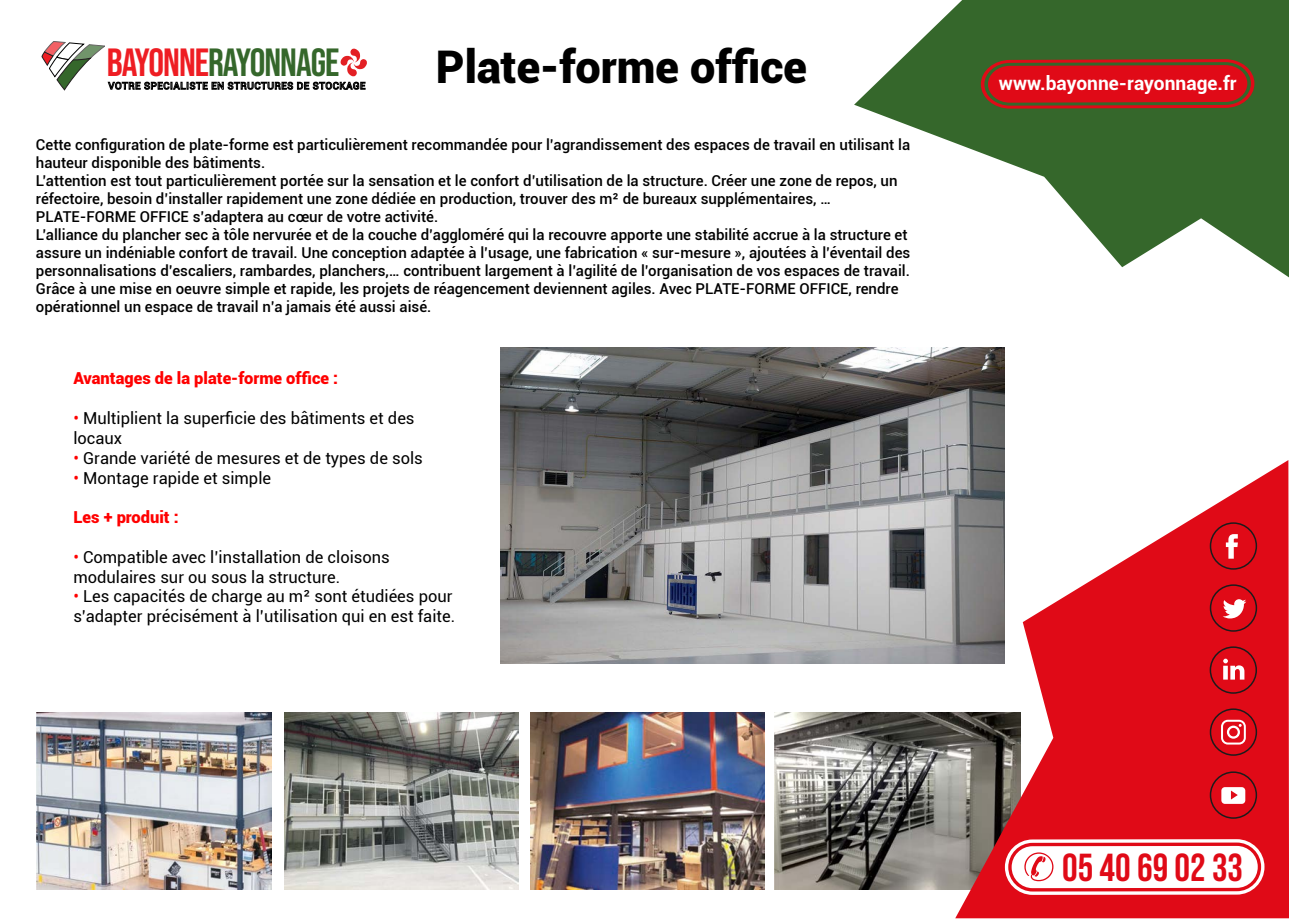
<style>
.page{position:relative;width:1289px;height:919px;background:#fff}
.page>*{position:absolute;margin:0;border:0;box-sizing:border-box;transform-origin:0 0}
.t1{font:900 45px "Roboto";color:#000}
.t2{font:39.3px "Bebas Neue";letter-spacing:-.025em;color:#35672b}
.t3{font:39px "Bebas Neue";color:#e00a17}
.t4{font:700 19.2px "Roboto";letter-spacing:-.005em;color:#fff}
.t5{font:16.5px/19.8px "Roboto";color:#000}
.t6{font:900 16.5px "Roboto";color:#f00}
.t7{font:500 15px/18px "Roboto";color:#000}
.s1{color:#ee1d23}
.s2{color:#f00}
</style>
<div class="page">
<img style="left:774px;top:712px;width:181px;height:177px">
<svg style="left:955px;top:460px;width:333px;height:458px;fill:#e00a17"></svg>
<svg style="left:854px;top:0;width:434px;height:277px;fill:#35672b"></svg>
<svg style="left:42px;top:41px;width:325px;height:50px"></svg>
<svg style="left:980px;top:59px;width:274px;height:50px;background:#be1c1a"></svg>
<div style="left:1209px;top:522px;width:47px;height:47px;border:2px solid #1c1c1c;border-radius:50%"></div>
<svg style="left:1225px;top:534px;width:12px;height:24px"></svg>
<div style="left:1209px;top:584px;width:48px;height:47px;border:2px solid #1c1c1c;border-radius:50%"></div>
<svg style="left:1222px;top:599px;width:24px;height:19px"></svg>
<div style="left:1209px;top:708px;width:47px;height:47px;border:2px solid #1c1c1c;border-radius:50%"></div>
<svg style="left:1220px;top:719px;width:25px;height:25px"></svg>
<div style="left:1209px;top:646px;width:47px;height:47px;border:2px solid #1c1c1c;border-radius:50%"></div>
<svg style="left:1223px;top:658px;width:21px;height:21px"></svg>
<div style="left:1209px;top:771px;width:47px;height:47px;border:2px solid #1c1c1c;border-radius:50%"></div>
<svg style="left:1221px;top:787px;width:24px;height:16px"></svg>
<svg style="left:1004px;top:839px;width:260px;height:55px"></svg>
<img style="left:284px;top:712px;width:234px;height:177px">
<img style="left:530px;top:712px;width:234px;height:177px">
<img style="left:37px;top:712px;width:234px;height:177px">
<img style="left:500px;top:347px;width:504px;height:317px">
<h2 class="t2" style="left:107px;top:40px;width:234px"><span class="s1">BAYONNE</span>RAYONNAGE</h2>
<h1 class="t1" style="left:436px;top:35px;width:372px">Plate-forme office</h1>
<p class="t7" style="left:36px;top:135px;width:875px">Cette configuration de plate-forme est particulièrement recommandée pour l’agrandissement des espaces de travail en utilisant la hauteur disponible des bâtiments.<br>L’attention est tout particulièrement portée sur la sensation et le confort d’utilisation de la structure. Créer une zone de repos, un réfectoire, besoin d’installer rapidement une zone dédiée en production, trouver des m² de bureaux supplémentaires, … PLATE-FORME OFFICE s’adaptera au cœur de votre activité.<br>L’alliance du plancher sec à tôle nervurée et de la couche d’aggloméré qui la recouvre apporte une stabilité accrue à la structure et assure un indéniable confort de travail. Une conception adaptée à l’usage, une fabrication « sur-mesure », ajoutées à l’éventail des personnalisations d’escaliers, rambardes, planchers,… contribuent largement à l’agilité de l’organisation de vos espaces de travail.<br>Grâce à une mise en oeuvre simple et rapide, les projets de réagencement deviennent agiles. Avec PLATE-FORME OFFICE, rendre opérationnel un espace de travail n’a jamais été aussi aisé.</p>
<p class="t6" style="left:73px;top:367px;width:266px">Avantages de la plate-forme office :</p>
<p class="t5" style="left:73px;top:407px;width:343px"><span class="s2">•</span> Multiplient la superficie des bâtiments et des locaux</p>
<p class="t5" style="left:73px;top:447px;width:351px"><span class="s2">•</span> Grande variété de mesures et de types de sols</p>
<p class="t5" style="left:73px;top:467px;width:199px"><span class="s2">•</span> Montage rapide et simple</p>
<p class="t6" style="left:73px;top:505px;width:107px">Les + produit :</p>
<p class="t5" style="left:73px;top:546px;width:318px"><span class="s2">•</span> Compatible avec l’installation de cloisons modulaires sur ou sous la structure.</p>
<p class="t5" style="left:73px;top:586px;width:383px"><span class="s2">•</span> Les capacités de charge au m² sont étudiées pour s’adapter précisément à l’utilisation qui en est faite.</p>
<p class="t4" style="left:998px;top:70px;width:239px">www.bayonne-rayonnage.fr</p>
<h3 class="t3" style="left:1062px;top:845px;width:182px">05 40 69 02 33</h3>
</div>
